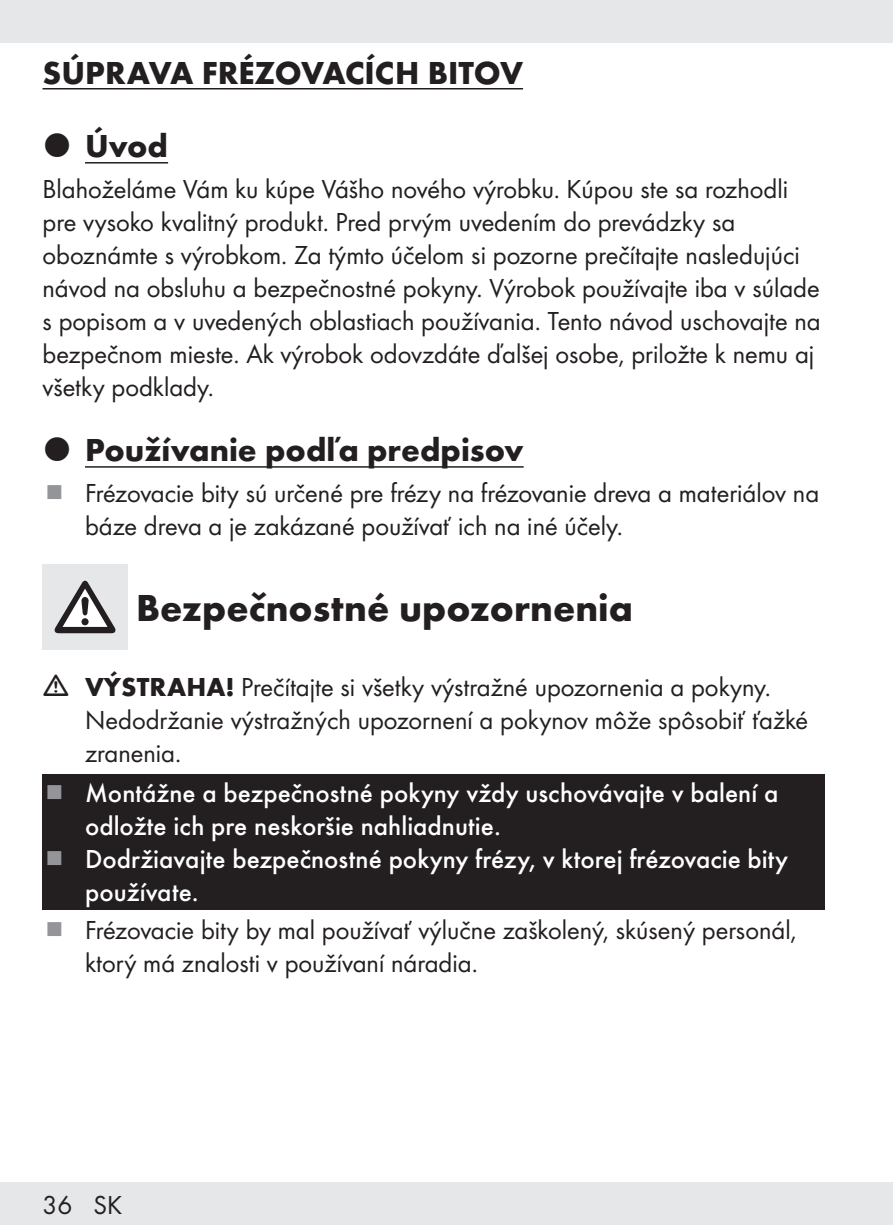
<style>
.page{position:relative;width:893px;height:1225px;background:#fff}
.page>*{position:absolute;margin:0;border:0;box-sizing:border-box;transform-origin:0 0}
.Headline-01{font:700 39px "Futura";color:#231f20}
.Product_Name{font:700 33px "Futura";color:#231f20}
.Body{font:27px/33px "Futura Boo";color:#231f20}
.t1{font:500 27px/33px "Futura";color:#fff}
.s1{font-family:"Futura";font-weight:700}
</style>
<div class="page">
<div style="left:0;top:1182px;width:893px;height:43px;background:#e6e7e9"></div>
<div style="left:0;top:0;width:893px;height:43px;background:#e6e7e9"></div>
<hr style="left:43px;top:88px;width:480px;height:1px;background:#231f20">
<hr style="left:85px;top:162px;width:83px;height:1px;background:#231f20">
<hr style="left:85px;top:466px;width:439px;height:1px;background:#231f20">
<div style="left:43px;top:564px;width:85px;height:85px;background:#e6e7e9"></div>
<svg style="left:55px;top:581px;width:60px;height:52px"></svg>
<div style="left:43px;top:774px;width:782px;height:135px;background:#231f20"></div>
<p class="Product_Name" style="left:43px;top:48px;width:482px">SÚPRAVA FRÉZOVACÍCH BITOV</p>
<p class="Product_Name" style="left:85px;top:121px;width:85px">Úvod</p>
<p class="Body" style="left:43px;top:171px;width:780px">Blahoželáme Vám ku kúpe Vášho nového výrobku. Kúpou ste sa rozhodli pre vysoko kvalitný produkt. Pred prvým uvedením do prevádzky sa oboznámte s výrobkom. Za týmto účelom si pozorne prečítajte nasledujúci návod na obsluhu a bezpečnostné pokyny. Výrobok používajte iba v súlade s popisom a v uvedených oblastiach používania. Tento návod uschovajte na bezpečnom mieste. Ak výrobok odovzdáte ďalšej osobe, priložte k nemu aj všetky podklady.</p>
<p class="Product_Name" style="left:85px;top:425px;width:440px">Používanie podľa predpisov</p>
<p class="Body" style="left:85px;top:475px;width:736px">Frézovacie bity sú určené pre frézy na frézovanie dreva a materiálov na báze dreva a je zakázané používať ich na iné účely.</p>
<p class="Headline-01" style="left:136px;top:579px;width:498px">Bezpečnostné upozornenia</p>
<p class="Body" style="left:85px;top:669px;width:725px"><span class="s1">VÝSTRAHA!</span> Prečítajte si všetky výstražné upozornenia a pokyny.<br>Nedodržanie výstražných upozornení a pokynov môže spôsobiť ťažké zranenia.</p>
<p class="t1" style="left:85px;top:775px;width:695px">Montážne a bezpečnostné pokyny vždy uschovávajte v balení a odložte ich pre neskoršie nahliadnutie.</p>
<p class="t1" style="left:85px;top:841px;width:705px">Dodržiavajte bezpečnostné pokyny frézy, v ktorej frézovacie bity používate.</p>
<p class="Body" style="left:85px;top:912px;width:713px">Frézovacie bity by mal používať výlučne zaškolený, skúsený personál, ktorý má znalosti v používaní náradia.</p>
<p class="Body" style="left:43px;top:1186px;width:81px">36 SK</p>
</div>
